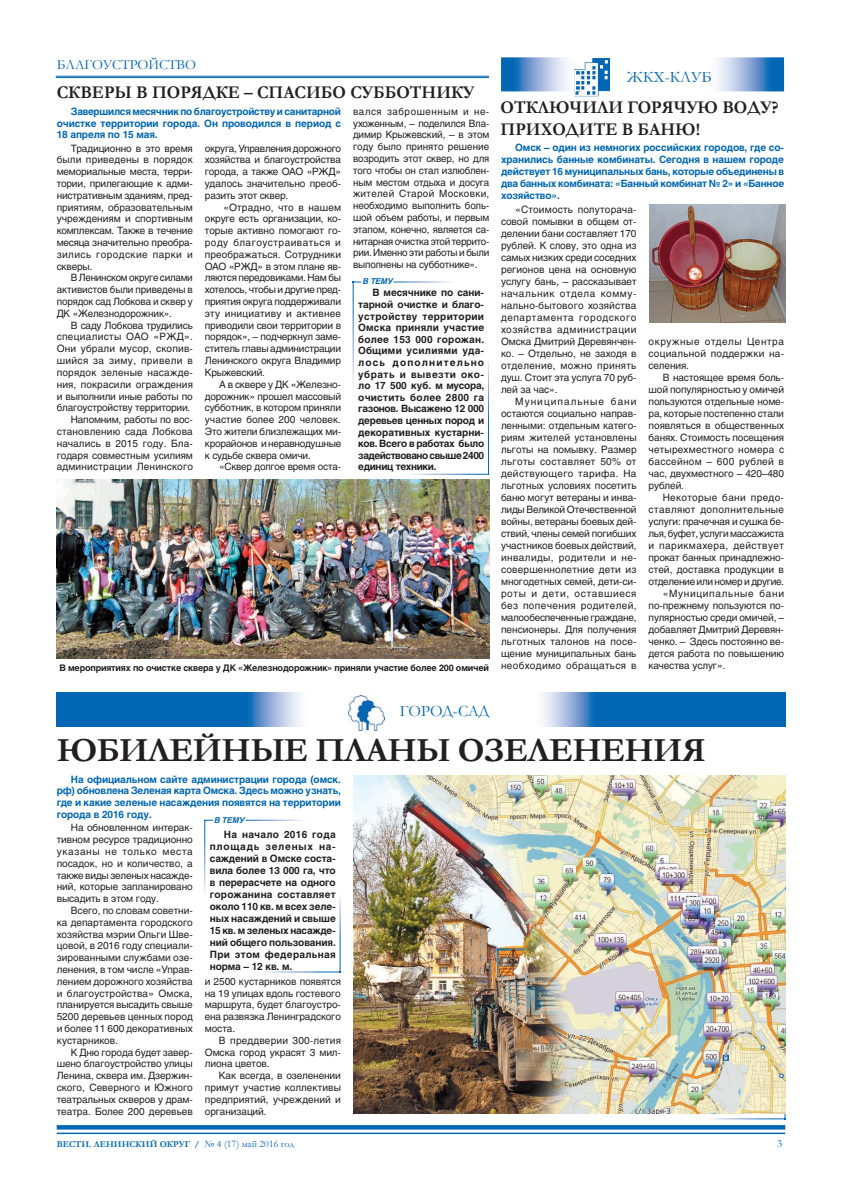
<style>
.page{position:relative;width:842px;height:1191px;background:#fff}
.page>*{position:absolute;margin:0;border:0;box-sizing:border-box;transform-origin:0 0}
.t1{font:700 34px "Garamond";letter-spacing:-.02em;color:#231f20}
.t2{font:700 18px/22px "Garamond";color:#231f20;scale:.95 1}
.t3{font:16px "Garamond";color:#0166b3}
.t4{font:14px "Garamond";color:#0166b3}
.t5{font:11px "Garamond";color:#0166b3}
.t6{font:10px/11.8px "Helios";letter-spacing:-.01em;color:#231f20;text-align:justify}
.t7{font:700 10px/11.6px "Helios";letter-spacing:-.025em;color:#231f20;text-align:justify}
.t8{font:700 10px/11.8px "Helios";letter-spacing:-.01em;color:#0166b3;text-align:justify}
.t9{font:10px/11.8px "Helios";letter-spacing:.01em;color:#231f20;text-align:right}
.t10{font:700 9px "Helios";letter-spacing:-.02em;color:#231f20}
.t11{font:700 9px "Garamond";color:#0166b3}
.t12{font:italic 700 8px "Helios";letter-spacing:-.01em;color:#0166b3}
.s1{font-weight:400;font-size:10px}
</style>
<div class="page">
<svg style="left:57px;top:1125px;width:728px;height:4px;background:#076ab5"></svg>
<hr style="left:57px;top:1132px;width:728px;height:2px;background:#0166b3">
<img style="left:57px;top:480px;width:296px;height:179px">
<img style="left:574px;top:58px;width:36px;height:38px">
<img style="left:717px;top:57px;width:67px;height:34px">
<svg style="left:706px;top:72px;width:5px;height:10px"></svg>
<img style="left:501px;top:57px;width:67px;height:34px">
<img style="left:574px;top:58px;width:5px;height:33px">
<hr style="left:56px;top:76px;width:433px;height:1px;background:#0166b3">
<hr style="left:56px;top:77px;width:433px;height:1px;background:#0166b3">
<svg style="left:695px;top:1113px;width:90px;height:6px"></svg>
<img style="left:353px;top:775px;width:432px;height:338px">
<img style="left:57px;top:692px;width:244px;height:34px">
<img style="left:542px;top:692px;width:243px;height:34px">
<img style="left:349px;top:696px;width:4px;height:26px">
<img style="left:649px;top:204px;width:136px;height:118px">
<img style="left:353px;top:281px;width:136px;height:450px">
<svg style="left:204px;top:819px;width:137px;height:316px"></svg>
<h3 class="t4" style="left:57px;top:55px;width:141px">БЛАГОУСТРОЙСТВО</h3>
<h3 class="t3" style="left:627px;top:66px;width:86px">ЖКХ-КЛУБ</h3>
<h2 class="t2" style="left:57px;top:81px;width:441px">СКВЕРЫ В ПОРЯДКЕ – СПАСИБО СУББОТНИКУ</h2>
<h2 class="t2" style="left:501px;top:96px;width:294px">ОТКЛЮЧИЛИ ГОРЯЧУЮ ВОДУ?<br>ПРИХОДИТЕ В БАНЮ!</h2>
<p class="t8" style="left:57px;top:105px;width:286px;text-indent:14px">Завершился месячник по благоустройству и санитарной очистке территории города. Он проводился в период с 18 апреля по 15 мая.</p>
<p class="t6" style="left:57px;top:142px;width:138px;text-indent:14px">Традиционно в это время были приведены в порядок мемориальные места, терри&shy;тории, прилегающие к адми&shy;нистративным зданиям, пред&shy;приятиям, образовательным учреждениям и спортивным комплексам. Также в течение месяца значительно преобра&shy;зились городские парки и скверы.</p>
<p class="t6" style="left:57px;top:272px;width:138px;text-indent:14px">В Ленинском округе силами активистов были приведены в порядок сад Лобкова и сквер у ДК «Железнодорожник».</p>
<p class="t9" style="left:57px;top:319px;width:138px">В саду Лобкова трудились специалисты ОАО «РЖД».<br>Они убрали мусор, скопив&shy;шийся за зиму, привели в порядок зеленые насажде&shy;ния, покрасили ограждения и выполнили иные работы по благоустройству территории.<br>Напомним, работы по вос&shy;становлению сада Лобкова начались в 2015 году. Бла&shy;годаря совместным усилиям администрации Ленинского</p>
<p class="t6" style="left:353px;top:105px;width:138px">вался заброшенным и не&shy;ухоженным, – поделился Вла&shy;димир Крыжевский, – в этом году было принято решение возродить этот сквер, но для того чтобы он стал излюблен&shy;ным местом отдыха и досуга жителей Старой Московки, необходимо выполнить боль&shy;шой объем работы, и первым этапом, конечно, является са&shy;нитарная очистка этой террито&shy;рии. Именно эти работы и были выполнены на субботнике».</p>
<p class="t8" style="left:501px;top:142px;width:285px;text-indent:14px">Омск – один из немногих российских городов, где со&shy;хранились банные комбинаты. Сегодня в нашем городе действует 16 муниципальных бань, которые объединены в два банных комбината: «Банный комбинат № 2» и «Банное хозяйство».</p>
<p class="t6" style="left:501px;top:203px;width:137px;text-indent:14px">«Стоимость полуторача&shy;совой помывки в общем от&shy;делении бани составляет 170 рублей. К слову, это одна из самых низких среди соседних регионов цена на основную услугу бань, – рассказывает начальник отдела комму&shy;нально-бытового хозяйства департамента городского хозяйства администрации Омска Дмитрий Деревянчен&shy;ко. – Отдельно, не заходя в отделение, можно принять душ. Стоит эта услуга 70 руб&shy;лей за час».</p>
<p class="t6" style="left:501px;top:395px;width:137px;text-indent:14px">Муниципальные бани остаются социально направ&shy;ленными: отдельным катего&shy;риям жителей установлены льготы на помывку. Размер льготы составляет 50% от действующего тарифа. На льготных условиях посетить баню могут ветераны и инва&shy;лиды Великой Отечественной войны, ветераны боевых дей&shy;ствий, члены семей погибших участников боевых действий, инвалиды, родители и не&shy;совершеннолетние дети из многодетных семей, дети-си&shy;роты и дети, оставшиеся без попечения родителей, малообеспеченные граждане, пенсионеры. Для получения льготных талонов на посе&shy;щение муниципальных бань необходимо обращаться в</p>
<p class="t6" style="left:205px;top:142px;width:138px">округа, Управления дорожного хозяйства и благоустройства города, а также ОАО «РЖД» удалось значительно преоб&shy;разить этот сквер.</p>
<p class="t6" style="left:205px;top:201px;width:138px;text-indent:19px">«Отрадно, что в нашем округе есть организации, ко&shy;торые активно помогают го&shy;роду благоустраиваться и преображаться. Сотрудники ОАО «РЖД» в этом плане яв&shy;ляются передовиками. Нам бы хотелось, чтобы и другие пред&shy;приятия округа поддерживали эту инициативу и активнее приводили свои территории в порядок», – подчеркнул заме&shy;ститель главы администрации Ленинского округа Владимир Крыжевский.</p>
<p class="t6" style="left:205px;top:378px;width:138px;text-indent:14px">А в сквере у ДК «Железно&shy;дорожник» прошел массовый субботник, в котором приняли участие более 200 человек.<br>Это жители близлежащих ми&shy;крорайонов и неравнодушные к судьбе сквера омичи.</p>
<p class="t6" style="left:219px;top:461px;width:124px">«Сквер долгое время оста-</p>
<p class="t12" style="left:363px;top:276px;width:32px">В ТЕМУ</p>
<p class="t7" style="left:358px;top:287px;width:128px;text-indent:14px">В месячнике по сани&shy;тарной очистке и благо&shy;устройству территории Омска приняли участие более 153 000 горожан.<br>Общими усилиями уда&shy;лось дополнительно убрать и вывезти око&shy;ло 17 500 куб. м мусора, очистить более 2800 га газонов. Высажено 12 000 деревьев ценных пород и декоративных кустарни&shy;ков. Всего в работах было задействовано свыше 2400 единиц техники.</p>
<p class="t6" style="left:648px;top:335px;width:137px">окружные отделы Центра социальной поддержки на&shy;селения.</p>
<p class="t6" style="left:648px;top:371px;width:137px;text-indent:14px">В настоящее время боль&shy;шой популярностью у омичей пользуются отдельные номе&shy;ра, которые постепенно стали появляться в общественных банях. Стоимость посещения четырехместного номера с бассейном – 600 рублей в час, двухместного – 420–480 рублей.</p>
<p class="t6" style="left:648px;top:491px;width:137px;text-align:right">Некоторые бани предо&shy;ставляют дополнительные услуги: прачечная и сушка бе&shy;лья, буфет, услуги массажиста и парикмахера, действует прокат банных принадлежно&shy;стей, доставка продукции в отделение или номер и другие. «Муниципальные бани по-прежнему пользуются по&shy;пулярностью среди омичей, – добавляет Дмитрий Деревян&shy;ченко. – Здесь постоянно ве&shy;дется работа по повышению</p>
<p class="t10" style="left:59px;top:662px;width:431px">В мероприятиях по очистке сквера у ДК «Железнодорожник» приняли участие более 200 омичей</p>
<p class="t6" style="left:648px;top:659px;width:78px">качества услуг».</p>
<h3 class="t3" style="left:400px;top:700px;width:91px">ГОРОД-САД</h3>
<h1 class="t1" style="left:57px;top:727px;width:650px">ЮБИЛЕЙНЫЕ ПЛАНЫ ОЗЕЛЕНЕНИЯ</h1>
<p class="t8" style="left:57px;top:773px;width:286px;text-indent:14px">На официальном сайте администрации города (омск. рф) обновлена Зеленая карта Омска. Здесь можно узнать, где и какие зеленые насаждения появятся на территории города в 2016 году.</p>
<p class="t6" style="left:57px;top:821px;width:138px;text-indent:14px">На обновленном интерак&shy;тивном ресурсе традиционно указаны не только места посадок, но и количество, а также виды зеленых насажде&shy;ний, которые запланировано высадить в этом году.</p>
<p class="t6" style="left:57px;top:904px;width:138px;text-indent:14px">Всего, по словам советни&shy;ка департамента городского хозяйства мэрии Ольги Шве&shy;цовой, в 2016 году специали&shy;зированными службами озе&shy;ленения, в том числе «Управ&shy;лением дорожного хозяйства и благоустройства» Омска, планируется высадить свыше 5200 деревьев ценных пород и более 11 600 декоративных кустарников.</p>
<p class="t6" style="left:57px;top:1046px;width:138px;text-indent:14px">К Дню города будет завер&shy;шено благоустройство улицы Ленина, сквера им. Дзержин&shy;ского, Северного и Южного театральных скверов у драм&shy;театра. Более 200 деревьев</p>
<p class="t12" style="left:214px;top:815px;width:32px">В ТЕМУ</p>
<p class="t7" style="left:210px;top:828px;width:128px;line-height:12px;text-indent:14px">На начало 2016 года площадь зеленых на&shy;саждений в Омске соста&shy;вила более 13 000 га, что в перерасчете на одного горожанина составляет около 110 кв. м всех зеле&shy;ных насаждений и свыше 15 кв. м зеленых насажде&shy;ний общего пользования.<br>При этом федеральная норма – 12 кв. м.</p>
<p class="t6" style="left:205px;top:975px;width:138px">и 2500 кустарников появятся на 19 улицах вдоль гостевого маршрута, будет благоустро&shy;ена развязка Ленинградского моста.</p>
<p class="t6" style="left:205px;top:1034px;width:138px;text-indent:14px">В преддверии 300-летия Омска город украсят 3 мил&shy;лиона цветов.</p>
<p class="t6" style="left:205px;top:1069px;width:138px;text-indent:14px">Как всегда, в озеленении примут участие коллективы предприятий, учреждений и организаций.</p>
<p class="t11" style="left:57px;top:1137px;width:239px">ВЕСТИ. ЛЕНИНСКИЙ ОКРУГ / <span class="s1">№ 4 (17) май 2016 год</span></p>
<p class="t5" style="left:777px;top:1135px;width:7px">3</p>
</div>
